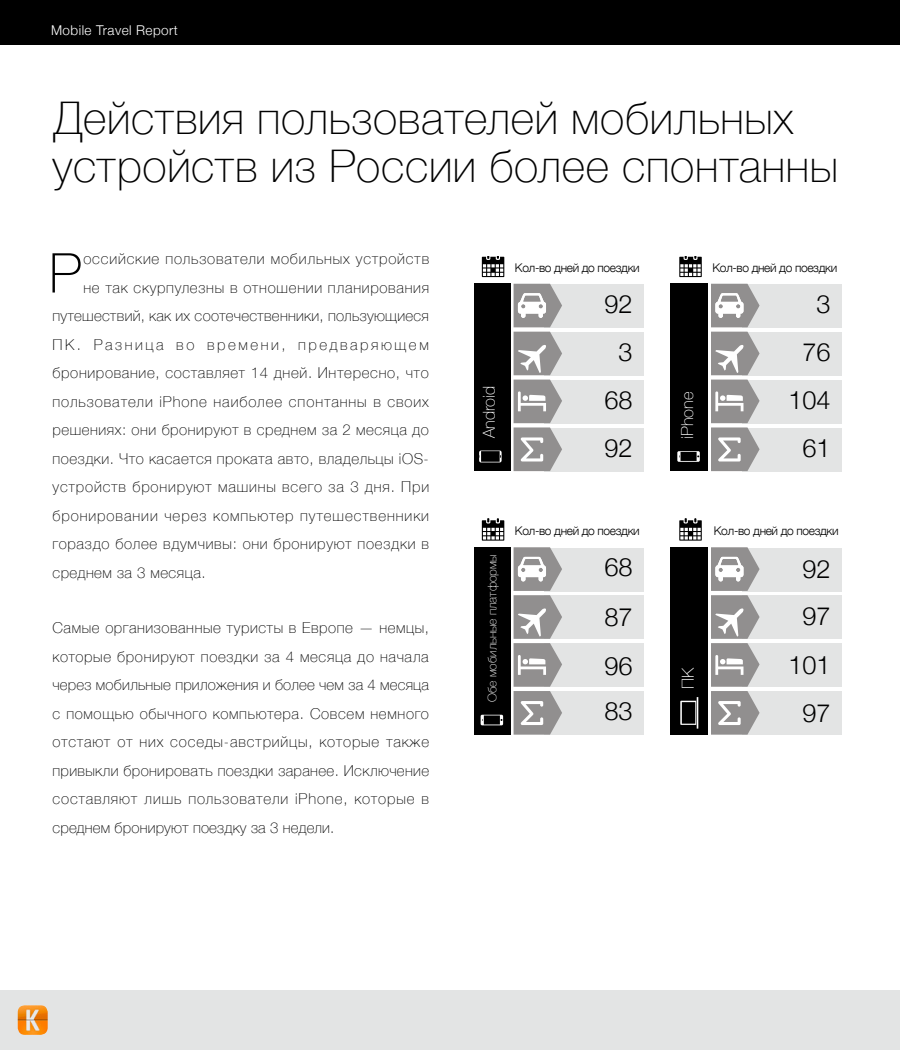
<style>
.page{position:relative;width:900px;height:1050px;background:#fff}
.page>*{position:absolute;margin:0;border:0;box-sizing:border-box;transform-origin:0 0}
.t1{font:100 54.9px "Helvetica Neue";color:#000}
.t2{font:100 45px/48px "Helvetica Neue";letter-spacing:.015em;color:#000}
.t3{font:300 25.5px/49.2px "Helvetica Neue";color:#000;text-align:justify}
.t4{font:300 25.35px/47.8px "Helvetica Neue";color:#000;text-align:center}
.t5{font:100 16.5px "Helvetica Neue";color:#fff}
.t6{font:100 15px/28.5px "Helvetica Neue";letter-spacing:.05em;color:#000;text-align:justify}
.t7{font:100 15px "Helvetica Neue";letter-spacing:.02em;color:#000}
.t8{font:100 15px "Helvetica Neue";letter-spacing:.17em;color:#000}
.t9{font:300 13.5px "Helvetica Neue";letter-spacing:.035em;color:#fff}
.t10{font:300 12px "Helvetica Neue";letter-spacing:-.03em;color:#000}
.t11{font:100 12px "Helvetica Neue";color:#fff}
</style>
<div class="page">
<div style="left:0;top:0;width:900px;height:45px;background:#000"></div>
<div style="left:0;top:990px;width:900px;height:60px;background:#e3e4e4"></div>
<img style="left:18px;top:1005px;width:30px;height:30px">
<div style="left:545px;top:284px;width:99px;height:44px;background:#e3e4e4"></div>
<div style="left:545px;top:332px;width:99px;height:44px;background:#e3e4e4"></div>
<div style="left:545px;top:380px;width:99px;height:44px;background:#e3e4e4"></div>
<div style="left:545px;top:428px;width:99px;height:44px;background:#e3e4e4"></div>
<svg style="left:514px;top:284px;width:48px;height:187px"></svg>
<svg style="left:482px;top:257px;width:22px;height:20px"></svg>
<div style="left:474px;top:284px;width:37px;height:187px;background:#000"></div>
<svg style="left:479px;top:451px;width:23px;height:11px"></svg>
<div style="left:742px;top:284px;width:99px;height:44px;background:#e3e4e4"></div>
<div style="left:742px;top:332px;width:99px;height:44px;background:#e3e4e4"></div>
<div style="left:742px;top:380px;width:99px;height:44px;background:#e3e4e4"></div>
<div style="left:742px;top:428px;width:99px;height:44px;background:#e3e4e4"></div>
<svg style="left:711px;top:284px;width:49px;height:187px"></svg>
<svg style="left:679px;top:257px;width:23px;height:20px"></svg>
<div style="left:671px;top:284px;width:37px;height:187px;background:#000"></div>
<svg style="left:677px;top:451px;width:23px;height:11px"></svg>
<div style="left:545px;top:548px;width:99px;height:43px;background:#e3e4e4"></div>
<div style="left:545px;top:596px;width:99px;height:43px;background:#e3e4e4"></div>
<div style="left:545px;top:644px;width:99px;height:43px;background:#e3e4e4"></div>
<div style="left:545px;top:692px;width:99px;height:43px;background:#e3e4e4"></div>
<svg style="left:514px;top:547px;width:48px;height:188px"></svg>
<svg style="left:482px;top:518px;width:22px;height:23px"></svg>
<div style="left:474px;top:547px;width:37px;height:188px;background:#000"></div>
<div style="left:742px;top:548px;width:99px;height:43px;background:#e3e4e4"></div>
<div style="left:742px;top:596px;width:99px;height:43px;background:#e3e4e4"></div>
<div style="left:742px;top:644px;width:99px;height:43px;background:#e3e4e4"></div>
<div style="left:742px;top:692px;width:99px;height:43px;background:#e3e4e4"></div>
<svg style="left:711px;top:547px;width:49px;height:188px"></svg>
<svg style="left:679px;top:518px;width:23px;height:23px"></svg>
<div style="left:671px;top:547px;width:37px;height:188px;background:#000"></div>
<svg style="left:480px;top:714px;width:23px;height:12px"></svg>
<svg style="left:680px;top:697px;width:18px;height:32px"></svg>
<p class="t9" style="left:51px;top:19px;width:128px">Mobile Travel Report</p>
<h2 class="t2" style="left:52px;top:92px;width:787px">Действия пользователей мобильных устройств из России более спонтанны</h2>
<h1 class="t1" style="left:49px;top:231px;width:34px">Р</h1>
<p class="t6" style="left:83px;top:244px;width:347px">оссийские пользователи мобильных устройств</p>
<p class="t6" style="left:83px;top:272px;width:347px">не так скурпулезны в отношении планирования</p>
<p class="t7" style="left:53px;top:304px;width:378px">путешествий, как их соотечественники, пользующиеся</p>
<p class="t8" style="left:53px;top:333px;width:378px">ПК. Разница во времени, предваряющем</p>
<p class="t6" style="left:53px;top:358px;width:378px">бронирование, составляет 14 дней. Интересно, что</p>
<p class="t6" style="left:53px;top:386px;width:378px">пользователи iPhone наиболее спонтанны в своих</p>
<p class="t6" style="left:53px;top:415px;width:378px">решениях: они бронируют в среднем за 2 месяца до</p>
<p class="t6" style="left:53px;top:443px;width:378px">поездки. Что касается проката авто, владельцы iOS-</p>
<p class="t6" style="left:53px;top:472px;width:378px">устройств бронируют машины всего за 3 дня. При</p>
<p class="t6" style="left:53px;top:500px;width:378px">бронировании через компьютер путешественники</p>
<p class="t6" style="left:53px;top:529px;width:378px">гораздо более вдумчивы: они бронируют поездки в</p>
<p class="t6" style="left:53px;top:557px;width:155px">среднем за 3 месяца.</p>
<p class="t6" style="left:53px;top:613px;width:378px">Самые организованные туристы в Европе — немцы, которые бронируют поездки за 4 месяца до начала через мобильные приложения и более чем за 4 месяца с помощью обычного компьютера. Совсем немного отстают от них соседы-австрийцы, которые также привыкли бронировать поездки заранее. Исключение составляют лишь пользователи iPhone, которые в среднем бронируют поездку за 3 недели.</p>
<p class="t5" style="left:476px;top:438px;width:54px;rotate:-90deg">Android</p>
<p class="t10" style="left:515px;top:258px;width:126px">Кол-во дней до поездки</p>
<h3 class="t4" style="left:605px;top:278px;width:30px">92<br>3<br>68<br>92</h3>
<p class="t11" style="left:483px;top:702px;width:150px;rotate:-90deg">Обе мобильные платформы</p>
<p class="t10" style="left:515px;top:521px;width:126px">Кол-во дней до поездки</p>
<h3 class="t3" style="left:604px;top:541px;width:30px">68<br>87<br>96</h3>
<h3 class="t3" style="left:604px;top:684px;width:30px">83</h3>
<p class="t5" style="left:675px;top:439px;width:49px;rotate:-90deg">iPhone</p>
<p class="t10" style="left:712px;top:258px;width:126px">Кол-во дней до поездки</p>
<h3 class="t4" style="left:788px;top:278px;width:44px;text-align:right">3<br>76<br>104<br>61</h3>
<p class="t5" style="left:675px;top:689px;width:23px;rotate:-90deg">ПК</p>
<p class="t10" style="left:714px;top:521px;width:126px">Кол-во дней до поездки</p>
<h3 class="t4" style="left:802px;top:544px;width:30px;line-height:46.5px;text-align:left">92<br>97</h3>
<h3 class="t4" style="left:788px;top:639px;width:44px">101<br>97</h3>
</div>
